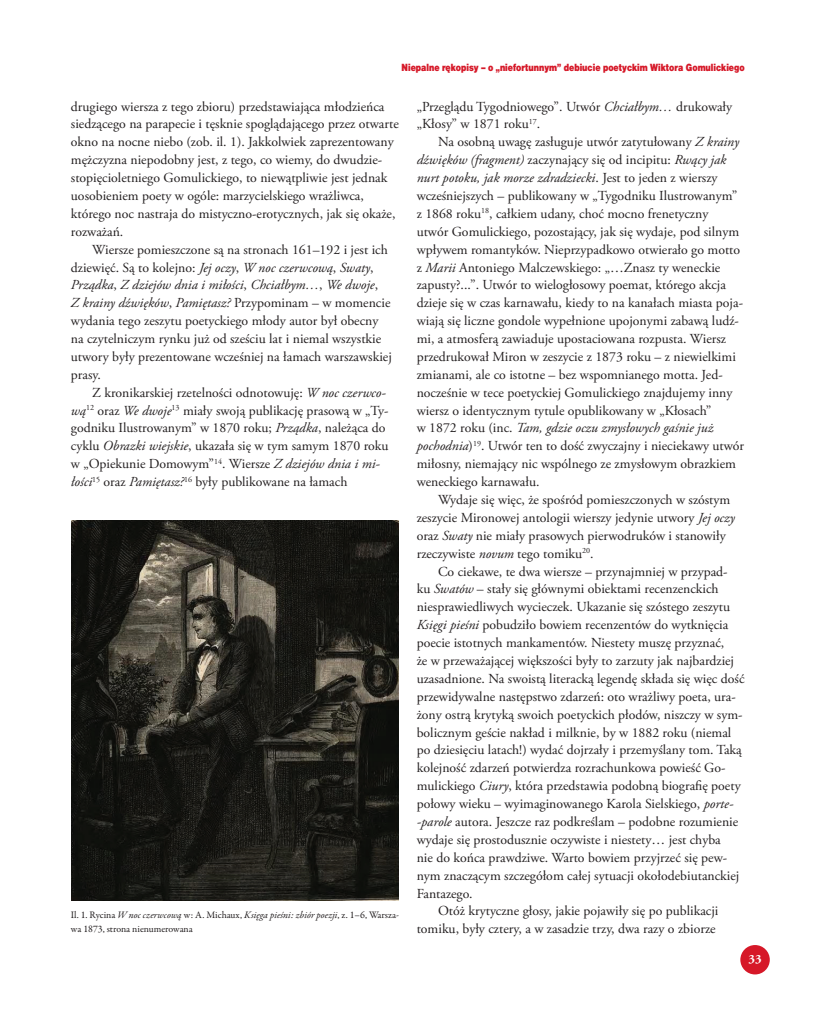
<style>
.page{position:relative;width:837px;height:1014px;background:#fff}
.page>*{position:absolute;margin:0;border:0;box-sizing:border-box;transform-origin:0 0}
.t1{font:13.75px/17.9px "Adobe Garamond Pro";color:#231f20}
.t2{font:700 12.5px "Adobe Garamond Pro";color:#fff}
.t3{font:10px/13.8px "Garamond Premr Pro";letter-spacing:-.005em;color:#231f20}
.t4{font:10px "Switzer C Cnd EFN Black";color:#d61828}
.s1{font-style:italic}
</style>
<div class="page">
<div style="left:740px;top:944px;width:29px;height:30px;background:#d61828;border-radius:50%"></div>
<img style="left:71px;top:521px;width:327px;height:379px">
<p class="t4" style="left:401px;top:61px;width:344px">Niepalne rękopisy – o „niefortunnym” debiucie poetyckim Wiktora Gomulickiego</p>
<p class="t1" style="left:71px;top:98px;width:329px">drugiego wiersza z tego zbioru) przedstawiająca młodzieńca siedzącego na parapecie i tęsknie spoglądającego przez otwarte okno na nocne niebo (zob. il. 1). Jakkolwiek zaprezentowany mężczyzna niepodobny jest, z tego, co wiemy, do dwudzie&shy;stopięcioletniego Gomulickiego, to niewątpliwie jest jednak uosobieniem poety w ogóle: marzycielskiego wrażliwca, którego noc nastraja do mistyczno-erotycznych, jak się okaże, rozważań.</p>
<p class="t1" style="left:71px;top:241px;width:322px;text-indent:21px">Wiersze pomieszczone są na stronach 161–192 i jest ich dziewięć. Są to kolejno: <span class="s1">Jej oczy</span>, <span class="s1">W noc czerwcową</span>, <span class="s1">Swaty</span>, <span class="s1">Prządka</span>, <span class="s1">Z dziejów dnia i miłości</span>, <span class="s1">Chciałbym…</span>, <span class="s1">We dwoje</span>,<br><span class="s1">Z krainy dźwięków</span>, <span class="s1">Pamiętasz?</span> Przypominam – w momencie wydania tego zeszytu poetyckiego młody autor był obecny na czytelniczym rynku już od sześciu lat i niemal wszystkie utwory były prezentowane wcześniej na łamach warszawskiej prasy.</p>
<p class="t1" style="left:71px;top:384px;width:319px;text-indent:21px">Z kronikarskiej rzetelności odnotowuję: <span class="s1">W noc czerwco&shy;wą</span><sup>12</sup> oraz <span class="s1">We dwoje</span><sup>13</sup> miały swoją publikację prasową w „Ty&shy;godniku Ilustrowanym” w 1870 roku; <span class="s1">Prządka</span>, należąca do cyklu <span class="s1">Obrazki wiejskie</span>, ukazała się w tym samym 1870 roku w „Opiekunie Domowym”<sup>14</sup>. Wiersze <span class="s1">Z dziejów dnia i mi&shy;łości</span><sup>15</sup> oraz <span class="s1">Pamiętasz?</span><sup>16</sup> były publikowane na łamach</p>
<p class="t3" style="left:71px;top:908px;width:329px">Il. 1. Rycina <span class="s1">W noc czerwcową</span> w: A. Michaux, <span class="s1">Księga pieśni: zbiór poezji</span>, z. 1–6, Warsza&shy;wa 1873, strona nienumerowana</p>
<p class="t1" style="left:416px;top:98px;width:317px">„Przeglądu Tygodniowego”. Utwór <span class="s1">Chciałbym…</span> drukowały „Kłosy” w 1871 roku<sup>17</sup>.</p>
<p class="t1" style="left:416px;top:133px;width:329px;text-indent:21px">Na osobną uwagę zasługuje utwór zatytułowany <span class="s1">Z krainy dźwięków (fragment)</span> zaczynający się od incipitu: <span class="s1">Rwący jak nurt potoku, jak morze zdradziecki</span>. Jest to jeden z wierszy wcześniejszych – publikowany w „Tygodniku Ilustrowanym” z 1868 roku<sup>18</sup>, całkiem udany, choć mocno frenetyczny<br>utwór Gomulickiego, pozostający, jak się wydaje, pod silnym wpływem romantyków. Nieprzypadkowo otwierało go motto z <span class="s1">Marii</span> Antoniego Malczewskiego: „…Znasz ty weneckie zapusty?...”. Utwór to wielogłosowy poemat, którego akcja dzieje się w czas karnawału, kiedy to na kanałach miasta poja&shy;wiają się liczne gondole wypełnione upojonymi zabawą ludź&shy;mi, a atmosferą zawiaduje upostaciowana rozpusta. Wiersz przedrukował Miron w zeszycie z 1873 roku – z niewielkimi zmianami, ale co istotne – bez wspomnianego motta. Jed&shy;nocześnie w tece poetyckiej Gomulickiego znajdujemy inny wiersz o identycznym tytule opublikowany w „Kłosach”<br>w 1872 roku (inc. <span class="s1">Tam, gdzie oczu zmysłowych gaśnie już pochodnia</span>)<sup>19</sup>. Utwór ten to dość zwyczajny i nieciekawy utwór miłosny, niemający nic wspólnego ze zmysłowym obrazkiem weneckiego karnawału.</p>
<p class="t1" style="left:416px;top:491px;width:319px;text-indent:21px">Wydaje się więc, że spośród pomieszczonych w szóstym zeszycie Mironowej antologii wierszy jedynie utwory <span class="s1">Jej oczy </span>oraz <span class="s1">Swaty</span> nie miały prasowych pierwodruków i stanowiły rzeczywiste <span class="s1">novum</span> tego tomiku<sup>20</sup>.</p>
<p class="t1" style="left:438px;top:562px;width:291px">Co ciekawe, te dwa wiersze – przynajmniej w przypad-</p>
<p class="t1" style="left:416px;top:580px;width:303px">ku <span class="s1">Swatów</span> – stały się głównymi obiektami recenzenckich</p>
<p class="t1" style="left:416px;top:598px;width:315px">niesprawiedliwych wycieczek. Ukazanie się szóstego zeszytu</p>
<p class="t1" style="left:416px;top:616px;width:313px"><span class="s1">Księgi pieśni</span> pobudziło bowiem recenzentów do wytknięcia</p>
<p class="t1" style="left:416px;top:634px;width:309px">poecie istotnych mankamentów. Niestety muszę przyznać,</p>
<p class="t1" style="left:416px;top:652px;width:319px">że w przeważającej większości były to zarzuty jak najbardziej</p>
<p class="t1" style="left:416px;top:670px;width:329px">uzasadnione. Na swoistą literacką legendę składa się więc dość</p>
<p class="t1" style="left:416px;top:688px;width:320px">przewidywalne następstwo zdarzeń: oto wrażliwy poeta, ura-</p>
<p class="t1" style="left:416px;top:705px;width:327px">żony ostrą krytyką swoich poetyckich płodów, niszczy w sym-</p>
<p class="t1" style="left:416px;top:723px;width:316px">bolicznym geście nakład i milknie, by w 1882 roku (niemal</p>
<p class="t1" style="left:416px;top:741px;width:326px">po dziesięciu latach!) wydać dojrzały i przemyślany tom. Taką</p>
<p class="t1" style="left:416px;top:759px;width:310px">kolejność zdarzeń potwierdza rozrachunkowa powieść Go-</p>
<p class="t1" style="left:416px;top:777px;width:325px">mulickiego <span class="s1">Ciury</span>, która przedstawia podobną biografię poety</p>
<p class="t1" style="left:416px;top:795px;width:318px">połowy wieku – wyimaginowanego Karola Sielskiego, <span class="s1">porte-</span></p>
<p class="t1" style="left:416px;top:813px;width:323px"><span class="s1">-parole</span> autora. Jeszcze raz podkreślam – podobne rozumienie</p>
<p class="t1" style="left:416px;top:831px;width:305px">wydaje się prostodusznie oczywiste i niestety… jest chyba</p>
<p class="t1" style="left:416px;top:848px;width:312px">nie do końca prawdziwe. Warto bowiem przyjrzeć się pew-</p>
<p class="t1" style="left:416px;top:866px;width:324px">nym znaczącym szczegółom całej sytuacji okołodebiutanckiej</p>
<p class="t1" style="left:416px;top:884px;width:57px">Fantazego.</p>
<p class="t1" style="left:438px;top:902px;width:282px">Otóż krytyczne głosy, jakie pojawiły się po publikacji</p>
<p class="t1" style="left:416px;top:920px;width:300px">tomiku, były cztery, a w zasadzie trzy, dwa razy o zbiorze</p>
<p class="t2" style="left:748px;top:951px;width:15px">33</p>
</div>
